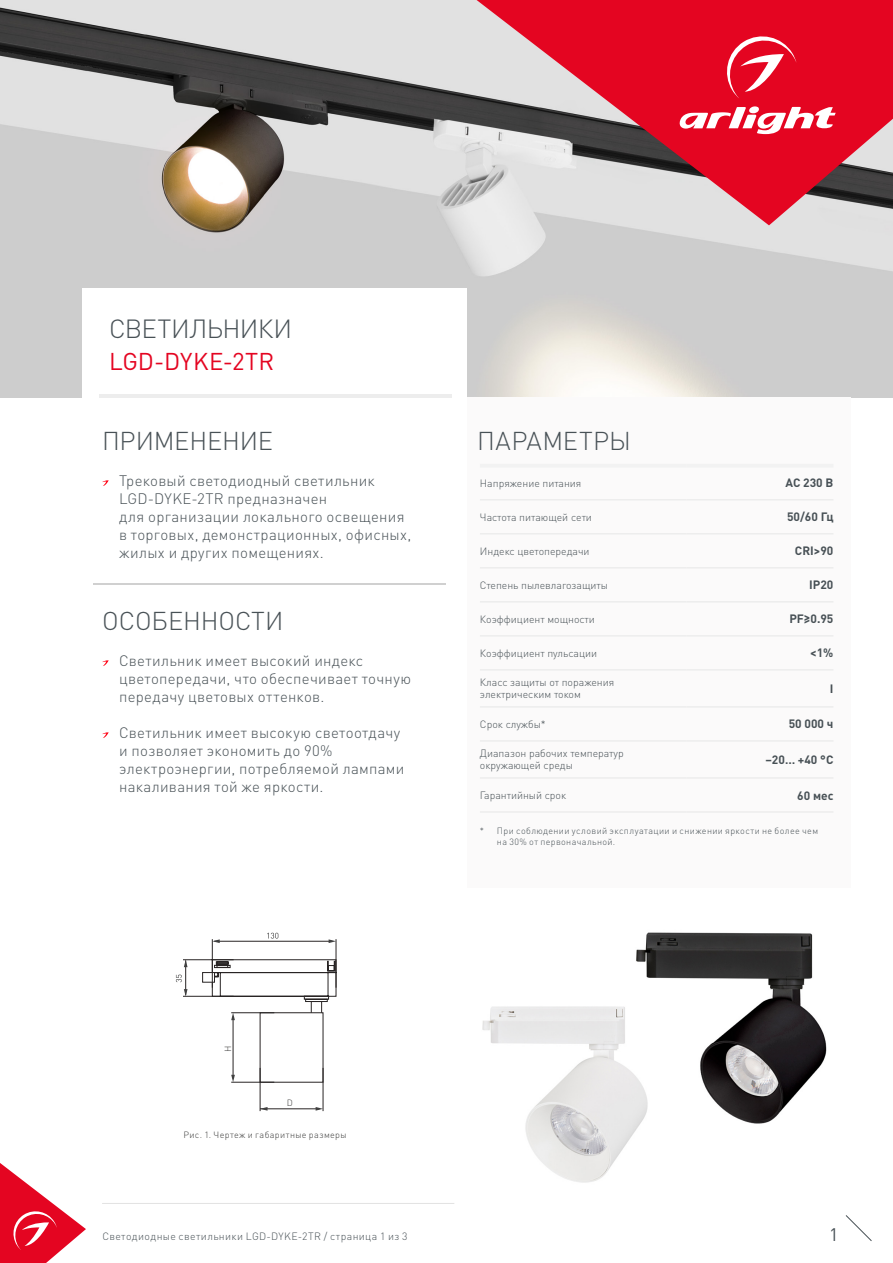
<style>
.page{position:relative;width:893px;height:1263px;background:#fff}
.page>*{position:absolute;margin:0;border:0;box-sizing:border-box;transform-origin:0 0}
.t1{font:300 25.95px "DIN Pro";letter-spacing:-.025em;color:#485156}
.t2{font:300 25.5px "DIN Pro";letter-spacing:-.005em;color:#485156}
.t3{font:300 25.5px "DIN Pro";letter-spacing:.015em;color:#485156}
.t4{font:24px "DIN Pro";letter-spacing:.005em;color:#e40521}
.t5{font:18px "DIN Pro";color:#485156}
.t6{font:300 15px/18px "DIN Pro";letter-spacing:.02em;color:#485156}
.t7{font:700 12px "DIN Pro";color:#485156}
.t8{font:300 10.5px/12px "DIN Pro";color:#485156}
.t9{font:300 10.5px "DIN Pro";letter-spacing:.04em;color:#485156}
.t10{font:300 9px/10.5px "DIN Pro";letter-spacing:.04em;color:#485156}
.t11{font:300 9px "DIN Pro";letter-spacing:.04em;color:#3c3c3b}
</style>
<div class="page">
<svg style="left:845px;top:1215px;width:27px;height:26px"></svg>
<hr style="left:102px;top:1203px;width:352px;height:1px;background:#e3e3e3">
<img style="left:0;top:0;width:893px;height:397px">
<div style="left:467px;top:397px;width:383px;height:490px;background:#fbfafa"></div>
<hr style="left:480px;top:464px;width:206px;height:4px;background:#f2f2f2">
<hr style="left:686px;top:464px;width:147px;height:4px;background:#f2f2f2">
<hr style="left:480px;top:499px;width:206px;height:1px;background:#ededed">
<hr style="left:686px;top:499px;width:147px;height:1px;background:#ededed">
<hr style="left:480px;top:533px;width:206px;height:1px;background:#ededed">
<hr style="left:686px;top:533px;width:147px;height:1px;background:#ededed">
<hr style="left:480px;top:567px;width:206px;height:1px;background:#ededed">
<hr style="left:686px;top:567px;width:147px;height:1px;background:#ededed">
<hr style="left:480px;top:601px;width:206px;height:1px;background:#ededed">
<hr style="left:686px;top:601px;width:147px;height:1px;background:#ededed">
<hr style="left:480px;top:635px;width:206px;height:2px;background:#ededed">
<hr style="left:686px;top:635px;width:147px;height:2px;background:#ededed">
<hr style="left:480px;top:669px;width:206px;height:2px;background:#ededed">
<hr style="left:686px;top:669px;width:147px;height:2px;background:#ededed">
<hr style="left:480px;top:706px;width:206px;height:2px;background:#ededed">
<hr style="left:686px;top:706px;width:147px;height:2px;background:#ededed">
<hr style="left:480px;top:740px;width:206px;height:2px;background:#ededed">
<hr style="left:686px;top:740px;width:147px;height:2px;background:#ededed">
<hr style="left:480px;top:777px;width:206px;height:2px;background:#ededed">
<hr style="left:686px;top:777px;width:147px;height:2px;background:#ededed">
<hr style="left:480px;top:811px;width:206px;height:2px;background:#ededed">
<hr style="left:686px;top:811px;width:147px;height:2px;background:#ededed">
<div style="left:82px;top:288px;width:384px;height:117px;background:#fff"></div>
<svg style="left:102px;top:480px;width:7px;height:6px"></svg>
<svg style="left:102px;top:660px;width:7px;height:6px"></svg>
<svg style="left:102px;top:732px;width:7px;height:6px"></svg>
<hr style="left:99px;top:394px;width:352px;height:3px;background:#ededed">
<hr style="left:94px;top:583px;width:352px;height:1px;background:#d0d0d0">
<img style="left:636px;top:932px;width:191px;height:192px">
<div style="left:311px;top:1001px;width:11px;height:42px;border:1px solid #282424"></div>
<div style="left:260px;top:1012px;width:63px;height:70px;background:#fff"></div>
<svg style="left:212px;top:959px;width:124px;height:43px"></svg>
<div style="left:202px;top:972px;width:13px;height:10px;background:#fff;border:1px solid #282424"></div>
<hr style="left:260px;top:1108px;width:59px;height:1px;background:#282424">
<svg style="left:316px;top:1107px;width:7px;height:4px"></svg>
<svg style="left:261px;top:1107px;width:7px;height:4px"></svg>
<hr style="left:336px;top:939px;width:1px;height:49px;background:#282424">
<hr style="left:212px;top:939px;width:1px;height:49px;background:#282424">
<hr style="left:183px;top:959px;width:51px;height:1px;background:#282424">
<hr style="left:183px;top:996px;width:51px;height:1px;background:#282424">
<hr style="left:185px;top:960px;width:1px;height:35px;background:#282424">
<hr style="left:214px;top:941px;width:118px;height:1px;background:#282424">
<svg style="left:329px;top:939px;width:7px;height:4px"></svg>
<svg style="left:212px;top:939px;width:8px;height:4px"></svg>
<svg style="left:184px;top:960px;width:4px;height:7px"></svg>
<svg style="left:184px;top:989px;width:4px;height:7px"></svg>
<hr style="left:231px;top:1012px;width:43px;height:1px;background:#282424">
<hr style="left:231px;top:1082px;width:43px;height:1px;background:#282424">
<hr style="left:233px;top:1016px;width:1px;height:62px;background:#282424">
<svg style="left:231px;top:1013px;width:4px;height:7px"></svg>
<svg style="left:231px;top:1075px;width:4px;height:7px"></svg>
<svg style="left:267px;top:933px;width:11px;height:5px"></svg>
<svg style="left:176px;top:975px;width:6px;height:7px"></svg>
<hr style="left:323px;top:1068px;width:1px;height:43px;background:#282424">
<hr style="left:260px;top:1068px;width:1px;height:43px;background:#282424">
<img style="left:482px;top:1001px;width:173px;height:182px">
<svg style="left:477px;top:0;width:416px;height:225px;background:#cf5968"></svg>
<svg style="left:677px;top:106px;width:159px;height:31px"></svg>
<svg style="left:722px;top:31px;width:74px;height:68px;background:#e82f46"></svg>
<svg style="left:0;top:1163px;width:86px;height:100px"></svg>
<h1 class="t1" style="left:109px;top:311px;width:185px">СВЕТИЛЬНИКИ</h1>
<h3 class="t4" style="left:109px;top:345px;width:167px">LGD-DYKE-2TR</h3>
<h2 class="t2" style="left:102px;top:423px;width:172px">ПРИМЕНЕНИЕ</h2>
<p class="t6" style="left:119px;top:471px;width:294px">Трековый светодиодный светильник LGD-DYKE-2TR предназначен<br>для организации локального освещения в торговых, демонстрационных, офисных, жилых и других помещениях.</p>
<h2 class="t2" style="left:102px;top:603px;width:183px">ОСОБЕННОСТИ</h2>
<p class="t6" style="left:119px;top:651px;width:294px">Светильник имеет высокий индекс цветопередачи, что обеспечивает точную передачу цветовых оттенков.</p>
<p class="t6" style="left:119px;top:723px;width:287px">Светильник имеет высокую светоотдачу и позволяет экономить до 90% электроэнергии, потребляемой лампами накаливания той же яркости.</p>
<h2 class="t3" style="left:477px;top:423px;width:155px">ПАРАМЕТРЫ</h2>
<p class="t8" style="left:480px;top:476px;width:103px">Напряжение питания</p>
<p class="t7" style="left:785px;top:475px;width:49px">AC 230 В</p>
<p class="t8" style="left:480px;top:510px;width:114px">Частота питающей сети</p>
<p class="t7" style="left:787px;top:509px;width:48px">50/60 Гц</p>
<p class="t8" style="left:480px;top:545px;width:111px">Индекс цветопередачи</p>
<p class="t7" style="left:795px;top:543px;width:40px">CRI&gt;90</p>
<p class="t8" style="left:480px;top:579px;width:130px">Степень пылевлагозащиты</p>
<p class="t7" style="left:809px;top:577px;width:26px">IP20</p>
<p class="t8" style="left:480px;top:613px;width:116px">Коэффициент мощности</p>
<p class="t7" style="left:789px;top:611px;width:46px">PF≥0.95</p>
<p class="t8" style="left:480px;top:647px;width:119px">Коэффициент пульсации</p>
<p class="t7" style="left:810px;top:645px;width:25px">&lt;1%</p>
<p class="t8" style="left:480px;top:676px;width:136px">Класс защиты от поражения электрическим током</p>
<p class="t7" style="left:830px;top:680px;width:5px">I</p>
<p class="t8" style="left:480px;top:718px;width:67px">Срок службы*</p>
<p class="t7" style="left:789px;top:716px;width:46px">50 000 ч</p>
<p class="t8" style="left:480px;top:747px;width:145px">Диапазон рабочих температур окружающей среды</p>
<p class="t7" style="left:765px;top:751px;width:69px">–20… +40 °С</p>
<p class="t8" style="left:480px;top:789px;width:88px">Гарантийный срок</p>
<p class="t7" style="left:797px;top:787px;width:38px">60 мес</p>
<p class="t10" style="left:497px;top:825px;width:323px;text-indent:-17px">* При соблюдении условий эксплуатации и снижении яркости не более чем на 30% от первоначальной.</p>
<p class="t11" style="left:222px;top:1052px;width:8px;rotate:-90deg">H</p>
<p class="t11" style="left:287px;top:1097px;width:8px">D</p>
<p class="t11" style="left:183px;top:1129px;width:165px">Рис. 1. Чертеж и габаритные размеры</p>
<p class="t9" style="left:102px;top:1229px;width:307px">Светодиодные светильники LGD-DYKE-2TR / страница 1 из 3</p>
<p class="t5" style="left:829px;top:1222px;width:11px">1</p>
</div>
